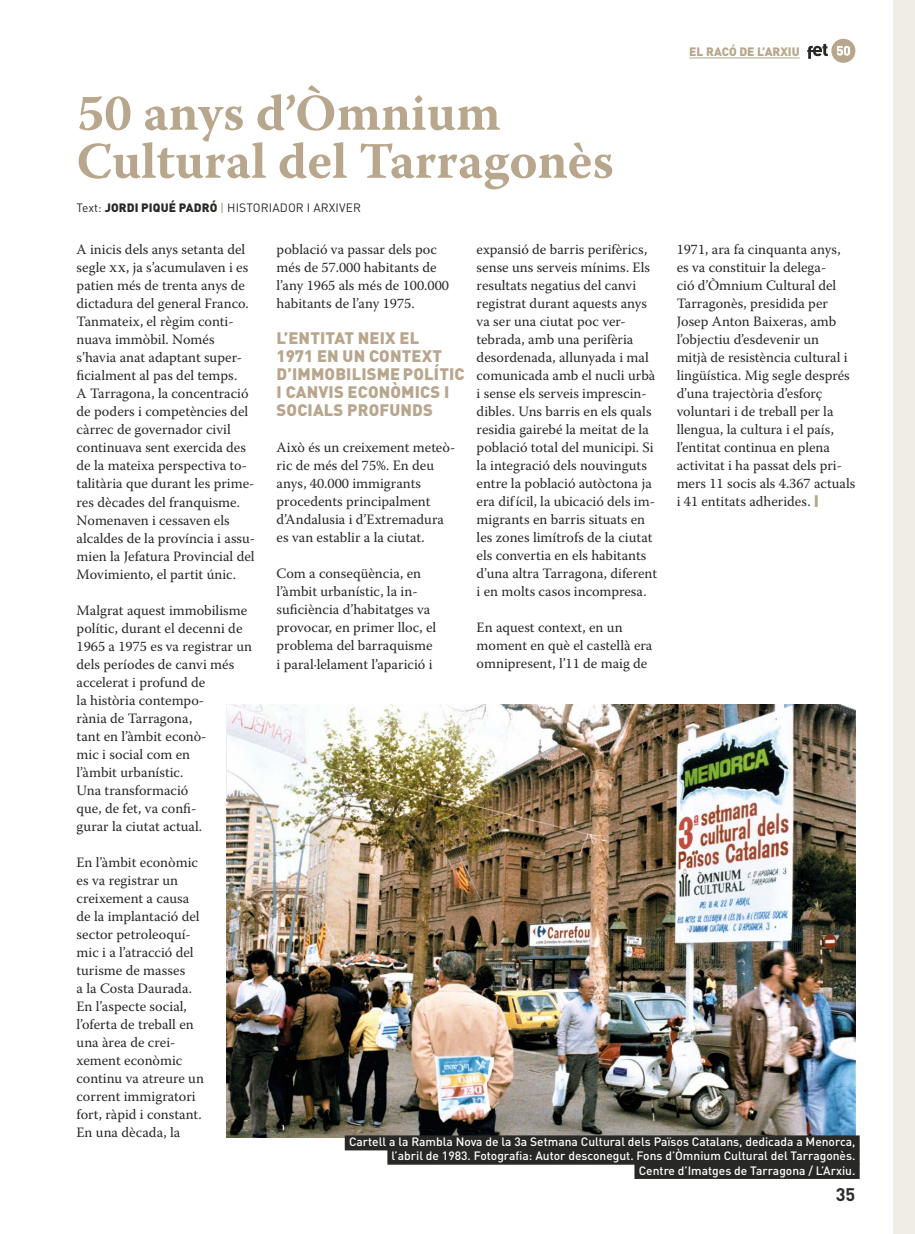
<style>
.page{position:relative;width:915px;height:1234px;background:#fff}
.page>*{position:absolute;margin:0;border:0;box-sizing:border-box;transform-origin:0 0}
.t1{font:700 51px/48px "Warnock Pro";color:#b8a68d}
.t2{font:700 18px "DIN Pro";color:#282827}
.t3{font:900 16.5px/18px "DIN Pro";letter-spacing:.01em;color:#b8a68d}
.t4{font:14.25px/18px "Warnock Pro";color:#282827}
.t5{font:500 12px/14.2px "DIN Pro";color:#fff;text-align:right}
.t6{font:12px "DIN Pro";letter-spacing:.01em;color:#282827}
.t7{font:900 12px "DIN Pro";color:#b8a68d}
.s1{font-weight:900}
.s2{font-weight:500;color:#b8a68d}
.s3{font-family:"DIN Pro";font-weight:900;font-size:16.5px;color:#b8a68d}
</style>
<div class="page">
<hr style="left:689px;top:58px;width:110px;height:1px;background:#b8a68d">
<div style="left:893px;top:0;width:21px;height:1233px;background:#f0ece6"></div>
<img style="left:226px;top:704px;width:629px;height:432px">
<div style="left:344px;top:1135px;width:515px;height:15px;background:#282827"></div>
<div style="left:387px;top:1149px;width:472px;height:15px;background:#282827"></div>
<div style="left:634px;top:1163px;width:225px;height:15px;background:#282827"></div>
<svg style="left:807px;top:39px;width:48px;height:24px"></svg>
<h1 class="t1" style="left:77px;top:88px;width:538px">50 anys d’Òmnium<br>Cultural del Tarragonès</h1>
<p class="t6" style="left:77px;top:200px;width:286px">Text: <span class="s1">JORDI PIQUÉ PADRÓ</span> <span class="s2">|</span> HISTORIADOR I ARXIVER</p>
<p class="t7" style="left:689px;top:44px;width:112px">EL RACÓ DE L’ARXIU</p>
<p class="t4" style="left:77px;top:240px;width:180px">A inicis dels anys setanta del segle xx, ja s’acumulaven i es patien més de trenta anys de dictadura del general Franco.<br>Tanmateix, el règim conti&shy;nuava immòbil. Només s’havia anat adaptant super&shy;ficialment al pas del temps.<br>A Tarragona, la concentració de poders i competències del càrrec de governador civil continuava sent exercida des de la mateixa perspectiva to&shy;talitària que durant les prime&shy;res dècades del franquisme.<br>Nomenaven i cessaven els alcaldes de la província i assu&shy;mien la Jefatura Provincial del<br>Movimiento, el partit únic.</p>
<p class="t4" style="left:77px;top:600px;width:177px">Malgrat aquest immobilisme polític, durant el decenni de<br>1965 a 1975 es va registrar un dels períodes de canvi més accelerat i profund de<br>la història contempo-<br>rània de Tarragona,<br>tant en l’àmbit econò-<br>mic i social com en<br>l’àmbit urbanístic.<br>Una transformació<br>que, de fet, va confi-<br>gurar la ciutat actual.</p>
<p class="t4" style="left:77px;top:852px;width:129px">En l’àmbit econòmic es va registrar un creixement a causa de la implantació del sector petroleoquí&shy;mic i a l’atracció del turisme de masses<br>a la Costa Daurada.<br>En l’aspecte social, l’oferta de treball en una àrea de crei&shy;xement econòmic continu va atreure un corrent immigratori fort, ràpid i constant.<br>En una dècada, la</p>
<p class="t4" style="left:276px;top:240px;width:174px">població va passar dels poc més de 57.000 habitants de l’any 1965 als més de 100.000 habitants de l’any 1975.</p>
<p class="t3" style="left:276px;top:329px;width:189px">L’ENTITAT NEIX EL<br>1971 EN UN CONTEXT<br>D’IMMOBILISME POLÍTIC<br>I CANVIS ECONÒMICS I<br>SOCIALS PROFUNDS</p>
<p class="t4" style="left:276px;top:438px;width:180px">Això és un creixement meteò&shy;ric de més del 75%. En deu anys, 40.000 immigrants procedents principalment d’Andalusia i d’Extremadura es van establir a la ciutat.</p>
<p class="t4" style="left:276px;top:564px;width:161px">Com a conseqüència, en l’àmbit urbanístic, la in&shy;suficiència d’habitatges va provocar, en primer lloc, el problema del barraquisme i paral·lelament l’aparició i</p>
<p class="t4" style="left:476px;top:240px;width:182px">expansió de barris perifèrics, sense uns serveis mínims. Els resultats negatius del canvi registrat durant aquests anys va ser una ciutat poc ver&shy;tebrada, amb una perifèria desordenada, allunyada i mal comunicada amb el nucli urbà i sense els serveis imprescin&shy;dibles. Uns barris en els quals residia gairebé la meitat de la població total del municipi. Si la integració dels nouvinguts entre la població autòctona ja era difícil, la ubicació dels im&shy;migrants en barris situats en les zones limítrofs de la ciutat els convertia en els habitants d’una altra Tarragona, diferent i en molts casos incompresa.</p>
<p class="t4" style="left:476px;top:618px;width:177px">En aquest context, en un moment en què el castellà era omnipresent, l’11 de maig de</p>
<p class="t4" style="left:676px;top:240px;width:180px">1971, ara fa cinquanta anys, es va constituir la delega-<br>ció d’Òmnium Cultural del<br>Tarragonès, presidida per<br>Josep Anton Baixeras, amb l’objectiu d’esdevenir un<br>mitjà de resistència cultural i lingüística. Mig segle després d’una trajectòria d’esforç voluntari i de treball per la llengua, la cultura i el país, l’entitat continua en plena activitat i ha passat dels pri&shy;mers 11 socis als 4.367 actuals i 41 entitats adherides. <span class="s3">I</span></p>
<p class="t5" style="left:349px;top:1133px;width:507px">Cartell a la Rambla Nova de la 3a Setmana Cultural dels Països Catalans, dedicada a Menorca, l’abril de 1983. Fotografia: Autor desconegut. Fons d’Òmnium Cultural del Tarragonès.<br>Centre d’Imatges de Tarragona / L’Arxiu.</p>
<p class="t2" style="left:835px;top:1181px;width:21px">35</p>
</div>
